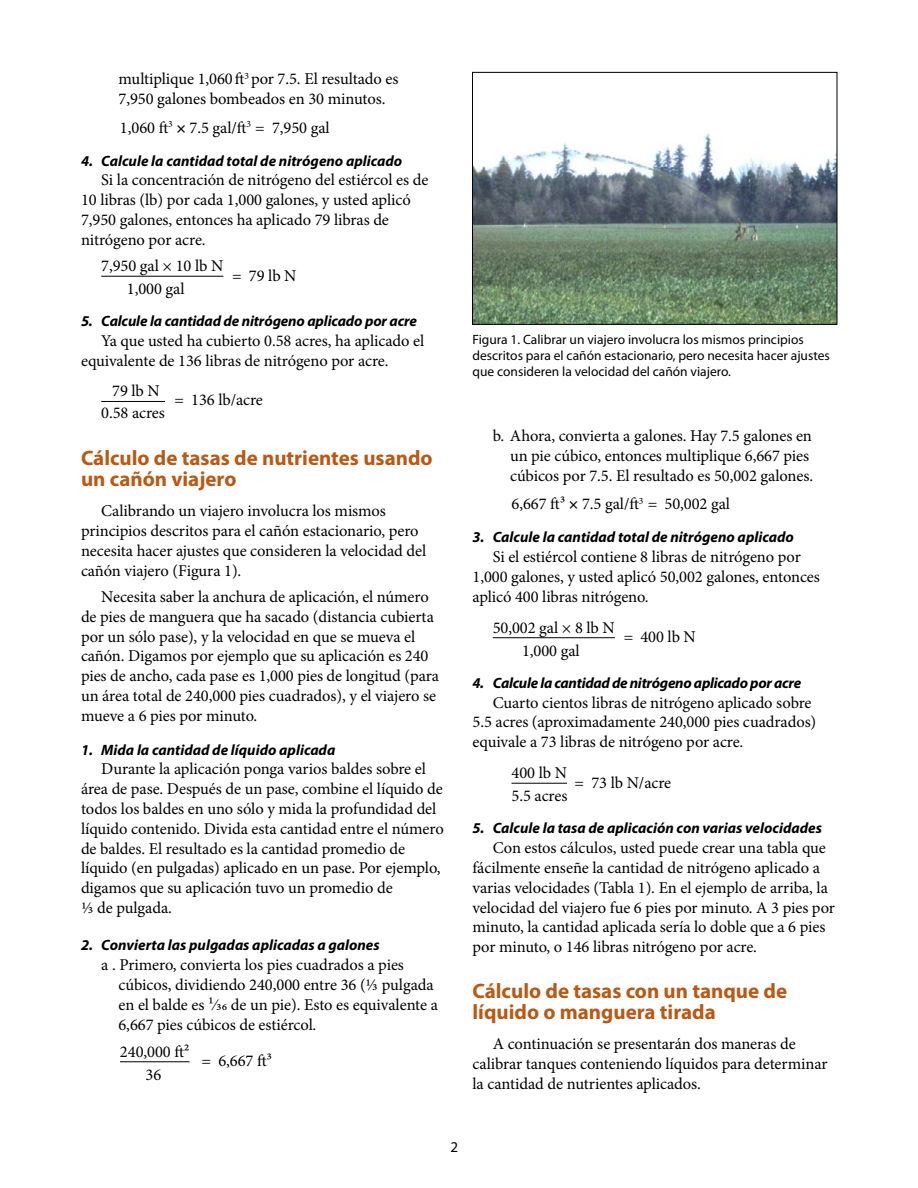
<style>
.page{position:relative;width:918px;height:1188px;background:#fff}
.page>*{position:absolute;margin:0;border:0;box-sizing:border-box;transform-origin:0 0}
.Subhead_1{font:700 21px/21px "Myriad Pro";color:#b95915}
.Body_text{font:16.5px/19.8px "Minion Pro";letter-spacing:-.005em;color:#000}
.Hanging_indent_1{font:16.5px/19.8px "Minion Pro";letter-spacing:-.005em;color:#000}
.Line_equation{font:16.5px "Minion Pro";letter-spacing:-.005em;color:#000}
.Bottom_fraction__NO{font:16.5px "Minion Pro";letter-spacing:-.005em;color:#000}
.Top_fraction__Line{font:16.5px "Minion Pro";letter-spacing:-.005em;color:#000}
.Top_fraction__NO_Lin{font:16.5px "Minion Pro";letter-spacing:-.005em;color:#000}
.Bottom_fraction__Lin{font:16.5px "Minion Pro";letter-spacing:-.005em;color:#000}
.Subhead_3{font:italic 700 15px "Myriad Pro";color:#000}
.Subhead_3-2{font:italic 700 15px "Myriad Pro";letter-spacing:-.02em;color:#000}
.t1{font:15px "Myriad Pro";color:#000}
.t2{font:13.5px/16.2px "Myriad Pro";color:#000}
.s1{font-weight:700}
</style>
<div class="page">
<hr style="left:101px;top:276px;width:122px;height:1px;background:#000">
<hr style="left:101px;top:401px;width:64px;height:1px;background:#000">
<hr style="left:120px;top:1061px;width:70px;height:1px;background:#000">
<hr style="left:493px;top:637px;width:122px;height:1px;background:#000">
<hr style="left:512px;top:783px;width:55px;height:1px;background:#000">
<img style="left:474px;top:133px;width:361px;height:190px">
<div style="left:472px;top:72px;width:365px;height:253px;border:1px solid #000"></div>
<p class="Hanging_indent_1" style="left:118px;top:69px;width:282px">multiplique 1,060 ft<sup>3</sup> por 7.5. El resultado es<br>7,950 galones bombeados en 30 minutos.</p>
<p class="Line_equation" style="left:120px;top:116px;width:211px">1,060 ft<sup>3</sup> <span class="s1">×</span> 7.5 gal/ft<sup>3</sup> = 7,950 gal</p>
<p class="Subhead_3" style="left:81px;top:151px;width:323px">4. Calcule la cantidad total de nitrógeno aplicado</p>
<p class="Body_text" style="left:81px;top:170px;width:349px;text-indent:20px">Si la concentración de nitrógeno del estiércol es de 10 libras (lb) por cada 1,000 galones, y usted aplicó 7,950 galones, entonces ha aplicado 79 libras de nitrógeno por acre.</p>
<p class="Top_fraction__Line" style="left:101px;top:255px;width:124px">7,950 gal × 10 lb N</p>
<p class="Body_text" style="left:127px;top:279px;width:59px">1,000 gal</p>
<p class="Body_text" style="left:232px;top:266px;width:66px">= 79 lb N</p>
<p class="Subhead_3" style="left:81px;top:312px;width:338px">5. Calcule la cantidad de nitrógeno aplicado por acre</p>
<p class="Body_text" style="left:81px;top:331px;width:345px;text-indent:20px">Ya que usted ha cubierto 0.58 acres, ha aplicado el equivalente de 136 libras de nitrógeno por acre.</p>
<p class="Top_fraction__NO_Lin" style="left:112px;top:379px;width:49px">79 lb N</p>
<p class="Top_fraction__NO_Lin" style="left:174px;top:388px;width:90px">= 136 lb/acre</p>
<p class="Bottom_fraction__Lin" style="left:101px;top:402px;width:65px">0.58 acres</p>
<h2 class="Subhead_1" style="left:81px;top:447px;width:353px">Cálculo de tasas de nutrientes usando un cañón viajero</h2>
<p class="Body_text" style="left:81px;top:501px;width:347px;text-indent:20px">Calibrando un viajero involucra los mismos principios descritos para el cañón estacionario, pero necesita hacer ajustes que consideren la velocidad del cañón viajero (Figura 1).</p>
<p class="Body_text" style="left:81px;top:587px;width:360px;text-indent:20px">Necesita saber la anchura de aplicación, el número de pies de manguera que ha sacado (distancia cubierta por un sólo pase), y la velocidad en que se mueva el cañón. Digamos por ejemplo que su aplicación es 240 pies de ancho, cada pase es 1,000 pies de longitud (para un área total de 240,000 pies cuadrados), y el viajero se mueve a 6 pies por minuto.</p>
<p class="Subhead_3" style="left:81px;top:740px;width:256px">1. Mida la cantidad de líquido aplicada</p>
<p class="Body_text" style="left:81px;top:759px;width:364px;text-indent:20px">Durante la aplicación ponga varios baldes sobre el área de pase. Después de un pase, combine el líquido de todos los baldes en uno sólo y mida la profundidad del líquido contenido. Divida esta cantidad entre el número de baldes. El resultado es la cantidad promedio de líquido (en pulgadas) aplicado en un pase. Por ejemplo, digamos que su aplicación tuvo un promedio de<br>⅓ de pulgada.</p>
<p class="Subhead_3" style="left:81px;top:936px;width:300px">2. Convierta las pulgadas aplicadas a galones</p>
<p class="Hanging_indent_1" style="left:118px;top:955px;width:321px;text-indent:-17px">a . Primero, convierta los pies cuadrados a pies cúbicos, dividiendo 240,000 entre 36 (⅓ pulgada en el balde es 1∕36 de un pie). Esto es equivalente a 6,667 pies cúbicos de estiércol.</p>
<p class="Top_fraction__Line" style="left:120px;top:1041px;width:71px">240,000 ft²</p>
<p class="Bottom_fraction__NO" style="left:146px;top:1063px;width:17px">36</p>
<p class="Bottom_fraction__NO" style="left:202px;top:1050px;width:72px">= 6,667 ft3</p>
<p class="t2" style="left:472px;top:331px;width:359px">Figura 1. Calibrar un viajero involucra los mismos principios descritos para el cañón estacionario, pero necesita hacer ajustes que consideren la velocidad del cañón viajero.</p>
<p class="Hanging_indent_1" style="left:510px;top:426px;width:305px;text-indent:-17px">b. Ahora, convierta a galones. Hay 7.5 galones en un pie cúbico, entonces multiplique 6,667 pies cúbicos por 7.5. El resultado es 50,002 galones.</p>
<p class="Line_equation" style="left:512px;top:493px;width:220px">6,667 ft3 <span class="s1">×</span> 7.5 gal/ft<sup>3</sup> = 50,002 gal</p>
<p class="Subhead_3" style="left:472px;top:528px;width:323px">3. Calcule la cantidad total de nitrógeno aplicado</p>
<p class="Body_text" style="left:473px;top:547px;width:349px;text-indent:20px">Si el estiércol contiene 8 libras de nitrógeno por<br>1,000 galones, y usted aplicó 50,002 galones, entonces aplicó 400 libras nitrógeno.</p>
<p class="Top_fraction__Line" style="left:493px;top:617px;width:124px">50,002 gal × 8 lb N</p>
<p class="Bottom_fraction__NO" style="left:522px;top:639px;width:59px">1,000 gal</p>
<p class="Bottom_fraction__NO" style="left:624px;top:626px;width:74px">= 400 lb N</p>
<p class="Subhead_3-2" style="left:472px;top:673px;width:330px">4. Calcule la cantidad de nitrógeno aplicado por acre</p>
<p class="Body_text" style="left:473px;top:693px;width:345px;text-indent:20px">Cuarto cientos libras de nitrógeno aplicado sobre<br>5.5 acres (aproximadamente 240,000 pies cuadrados) equivale a 73 libras de nitrógeno por acre.</p>
<p class="Top_fraction__Line" style="left:512px;top:762px;width:57px">400 lb N</p>
<p class="Bottom_fraction__NO" style="left:512px;top:785px;width:57px">5.5 acres</p>
<p class="Bottom_fraction__NO" style="left:575px;top:771px;width:98px">= 73 lb N/acre</p>
<p class="Subhead_3" style="left:472px;top:819px;width:351px">5. Calcule la tasa de aplicación con varias velocidades</p>
<p class="Body_text" style="left:473px;top:838px;width:364px;text-indent:20px">Con estos cálculos, usted puede crear una tabla que fácilmente enseñe la cantidad de nitrógeno aplicado a varias velocidades (Tabla 1). En el ejemplo de arriba, la velocidad del viajero fue 6 pies por minuto. A 3 pies por minuto, la cantidad aplicada sería lo doble que a 6 pies por minuto, o 146 libras nitrógeno por acre.</p>
<h2 class="Subhead_1" style="left:472px;top:980px;width:316px">Cálculo de tasas con un tanque de líquido o manguera tirada</h2>
<p class="Body_text" style="left:473px;top:1034px;width:356px;text-indent:20px">A continuación se presentarán dos maneras de calibrar tanques conteniendo líquidos para determinar la cantidad de nutrientes aplicados.</p>
<p class="t1" style="left:451px;top:1138px;width:9px">2</p>
</div>
